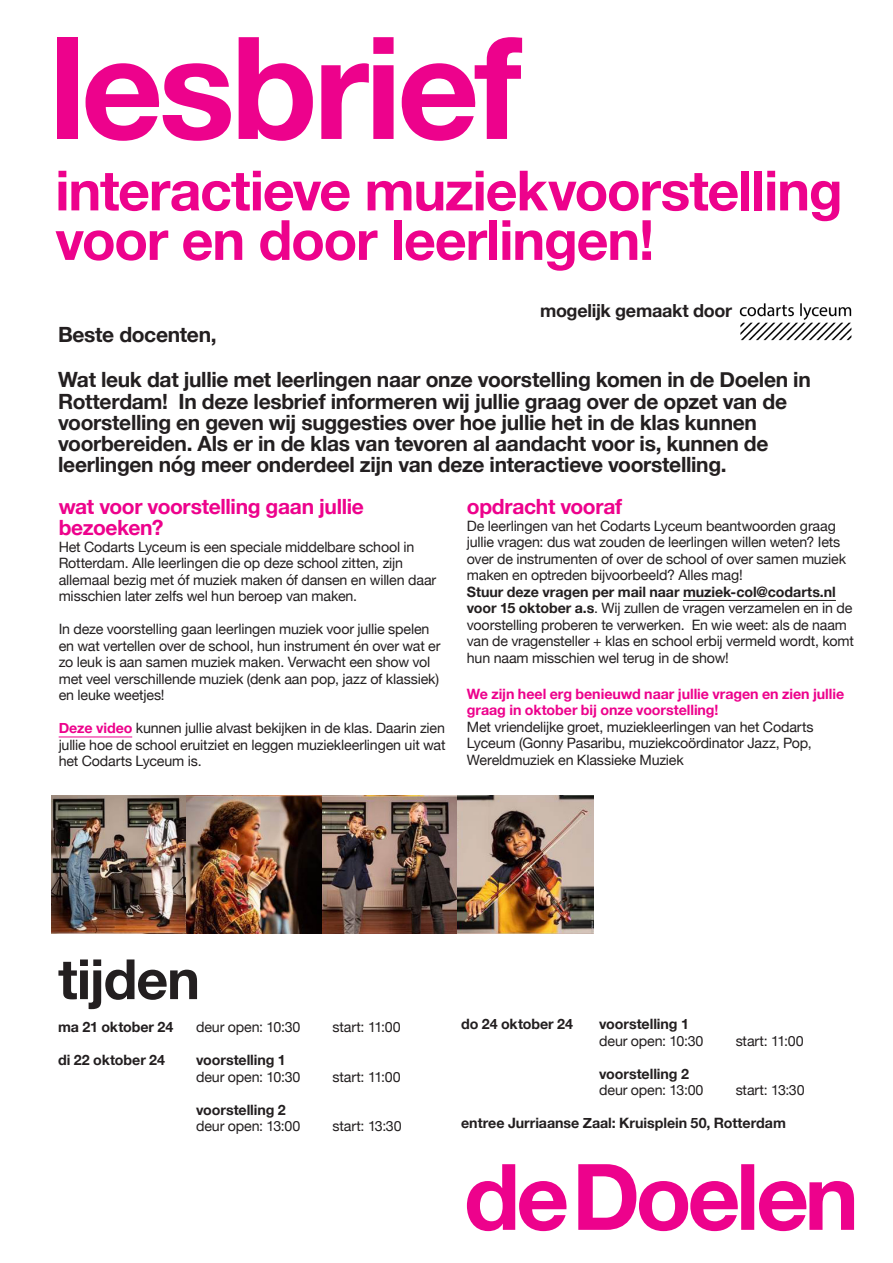
<style>
.page{position:relative;width:893px;height:1263px;background:#fff}
.page>*{position:absolute;margin:0;border:0;box-sizing:border-box;transform-origin:0 0}
.t1{font:700 142.5px "Helvetica Neue";letter-spacing:-.03em;color:#ed028c}
.t2{font:700 55.5px "Helvetica Neue";letter-spacing:-.025em;color:#ed028c}
.t3{font:700 55.5px "Helvetica Neue";letter-spacing:-.02em;color:#231f20}
.t4{font:700 21px/21.3px "Helvetica Neue";letter-spacing:-.015em;color:#231f20}
.t5{font:700 21px/21px "Helvetica Neue";letter-spacing:-.015em;color:#ed028c}
.t6{font:700 18px "Helvetica Neue";letter-spacing:-.015em;color:#231f20}
.t7{font:14.25px/16.5px "Helvetica Neue";letter-spacing:-.01em;color:#231f20}
.t8{font:700 14.25px "Helvetica Neue";letter-spacing:-.005em;color:#231f20}
.t9{font:700 14.25px/16.5px "Helvetica Neue";letter-spacing:-.005em;color:#ed028c}
.s1{font-weight:700;color:#ed028c}
.s2{font-weight:700}
</style>
<div class="page">
<img style="left:739px;top:303px;width:113px;height:38px">
<svg style="left:467px;top:1164px;width:387px;height:67px"></svg>
<hr style="left:59px;top:737px;width:73px;height:1px;background:#ed028c">
<hr style="left:683px;top:600px;width:153px;height:1px;background:#231f20">
<img style="left:51px;top:796px;width:542px;height:138px">
<p class="t1" style="left:49px;top:-24px;width:475px">lesbrief</p>
<p class="t2" style="left:55px;top:147px;width:789px">interactieve muziekvoorstelling</p>
<p class="t2" style="left:55px;top:197px;width:601px">voor en door leerlingen!</p>
<p class="t6" style="left:540px;top:296px;width:194px">mogelijk gemaakt door</p>
<p class="t4" style="left:58px;top:324px;width:160px">Beste docenten,</p>
<p class="t4" style="left:58px;top:369px;width:754px">Wat leuk dat jullie met leerlingen naar onze voorstelling komen in de Doelen in Rotterdam! In deze lesbrief informeren wij jullie graag over de opzet van de voorstelling en geven wij suggesties over hoe jullie het in de klas kunnen voorbereiden. Als er in de klas van tevoren al aandacht voor is, kunnen de leerlingen nóg meer onderdeel zijn van deze interactieve voorstelling.</p>
<p class="t5" style="left:59px;top:497px;width:307px">wat voor voorstelling gaan jullie bezoeken?</p>
<p class="t7" style="left:59px;top:539px;width:379px">Het Codarts Lyceum is een speciale middelbare school in Rotterdam. Alle leerlingen die op deze school zitten, zijn allemaal bezig met óf muziek maken óf dansen en willen daar misschien later zelfs wel hun beroep van maken.</p>
<p class="t7" style="left:59px;top:622px;width:383px">In deze voorstelling gaan leerlingen muziek voor jullie spelen en wat vertellen over de school, hun instrument én over wat er zo leuk is aan samen muziek maken. Verwacht een show vol met veel verschillende muziek (denk aan pop, jazz of klassiek) en leuke weetjes!</p>
<p class="t7" style="left:59px;top:721px;width:388px;text-align:justify"><span class="s1">Deze video</span> kunnen jullie alvast bekijken in de klas. Daarin zien jullie hoe de school eruitziet en leggen muziekleerlingen uit wat het Codarts Lyceum is.</p>
<p class="t5" style="left:467px;top:497px;width:157px">opdracht vooraf</p>
<p class="t7" style="left:467px;top:518px;width:381px">De leerlingen van het Codarts Lyceum beantwoorden graag jullie vragen: dus wat zouden de leerlingen willen weten? Iets over de instrumenten of over de school of over samen muziek maken en optreden bijvoorbeeld? Alles mag!</p>
<p class="t8" style="left:467px;top:580px;width:370px">Stuur deze vragen per mail naar muziek-col@codarts.nl</p>
<p class="t7" style="left:467px;top:601px;width:388px"><span class="s2">voor 15 oktober a.s</span>. Wij zullen de vragen verzamelen en in de voorstelling proberen te verwerken. En wie weet: als de naam van de vragensteller + klas en school erbij vermeld wordt, komt hun naam misschien wel terug in de show!</p>
<p class="t9" style="left:467px;top:686px;width:379px">We zijn heel erg benieuwd naar jullie vragen en zien jullie graag in oktober bij onze voorstelling!</p>
<p class="t7" style="left:467px;top:719px;width:348px;text-align:justify">Met vriendelijke groet, muziekleerlingen van het Codarts Lyceum (Gonny Pasaribu, muziekcoördinator Jazz, Pop, Wereldmuziek en Klassieke Muziek</p>
<p class="t3" style="left:58px;top:936px;width:143px">tijden</p>
<p class="t8" style="left:58px;top:1016px;width:117px">ma 21 oktober 24</p>
<p class="t7" style="left:196px;top:1020px;width:106px">deur open: 10:30</p>
<p class="t7" style="left:333px;top:1020px;width:69px">start: 11:00</p>
<p class="t8" style="left:58px;top:1049px;width:108px">di 22 oktober 24</p>
<p class="t8" style="left:196px;top:1049px;width:91px">voorstelling 1</p>
<p class="t7" style="left:196px;top:1069px;width:106px">deur open: 10:30</p>
<p class="t7" style="left:333px;top:1069px;width:69px">start: 11:00</p>
<p class="t8" style="left:196px;top:1098px;width:91px">voorstelling 2</p>
<p class="t7" style="left:196px;top:1119px;width:106px">deur open: 13:00</p>
<p class="t7" style="left:333px;top:1119px;width:71px">start: 13:30</p>
<p class="t8" style="left:461px;top:1013px;width:113px">do 24 oktober 24</p>
<p class="t8" style="left:599px;top:1013px;width:91px">voorstelling 1</p>
<p class="t7" style="left:599px;top:1033px;width:106px">deur open: 10:30</p>
<p class="t7" style="left:736px;top:1033px;width:69px">start: 11:00</p>
<p class="t8" style="left:599px;top:1063px;width:91px">voorstelling 2</p>
<p class="t7" style="left:599px;top:1083px;width:106px">deur open: 13:00</p>
<p class="t7" style="left:736px;top:1083px;width:71px">start: 13:30</p>
<p class="t8" style="left:461px;top:1112px;width:326px">entree Jurriaanse Zaal: Kruisplein 50, Rotterdam</p>
</div>
